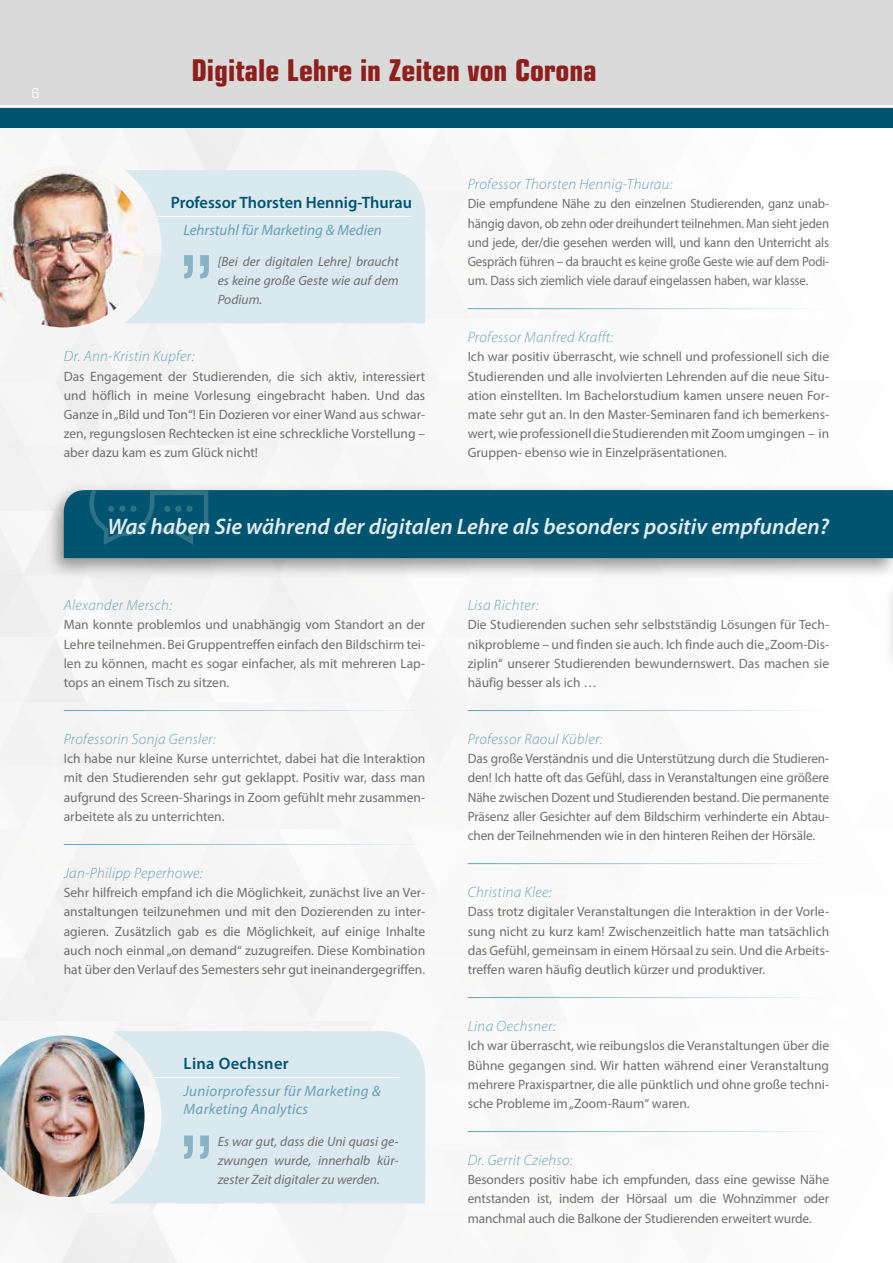
<style>
.page{position:relative;width:893px;height:1263px;background:#fff}
.page>*{position:absolute;margin:0;border:0;box-sizing:border-box;transform-origin:0 0}
.t1{font:700 condensed 30px "Eurostile LT Std";color:#8d1f1c}
.t2{font:italic 600 22.5px "Myriad Pro";color:#e0ecf1}
.t3{font:600 16.5px "Myriad Pro";color:#00546f}
.t4{font:600 16.5px "Myriad Pro";letter-spacing:.02em;color:#00546f}
.t5{font:italic 300 15px "Myriad Pro";letter-spacing:.02em;color:#68a1b6}
.t6{font:italic 15px/18px "Myriad Pro";letter-spacing:.02em;color:#68a1b6}
.t7{font:italic 15px "Myriad Pro";color:#68a1b6}
.t8{font:13.5px/19.2px "Myriad Pro";color:#706f6f;text-align:justify}
.t9{font:13.5px/19.2px "Myriad Pro";color:#706f6f;text-align:justify;scale:.95 1}
.t10{font:italic 13.5px/19.2px "Myriad Pro";color:#706f6f;text-align:justify}
.t11{font:condensed 13.5px "Eurostile LT Std";color:#fff}
</style>
<div class="page">
<div style="left:0;top:0;width:893px;height:128px;background:#dadada"></div>
<hr style="left:0;top:105px;width:893px;height:3px;background:#fff">
<div style="left:0;top:108px;width:893px;height:20px;background:#00546f"></div>
<hr style="left:64px;top:710px;width:361px;height:1px;background:#68a1b6">
<hr style="left:468px;top:308px;width:361px;height:1px;background:#68a1b6">
<div style="left:45px;top:483px;width:848px;height:96px;background:#000;opacity:.4"></div>
<div style="left:64px;top:490px;width:829px;height:68px;background:#00546f"></div>
<svg style="left:89px;top:489px;width:121px;height:57px;background:#0e5d76"></svg>
<div style="left:130px;top:506px;width:7px;height:6px;background:#2f7288;border-radius:50%"></div>
<div style="left:885px;top:577px;width:8px;height:97px;background:#fbfbfb"></div>
<svg style="left:892px;top:595px;width:1px;height:59px"></svg>
<div style="left:145px;top:170px;width:280px;height:153px;background:#dae8ef"></div>
<hr style="left:157px;top:216px;width:255px;height:1px;background:#fff">
<img style="left:0;top:166px;width:145px;height:161px">
<div style="left:108px;top:1031px;width:317px;height:172px;background:#dae8ef"></div>
<hr style="left:154px;top:1077px;width:245px;height:1px;background:#fff">
<img style="left:0;top:1035px;width:145px;height:162px">
<hr style="left:64px;top:844px;width:361px;height:1px;background:#68a1b6">
<hr style="left:468px;top:710px;width:361px;height:1px;background:#68a1b6">
<hr style="left:468px;top:863px;width:361px;height:1px;background:#68a1b6">
<hr style="left:468px;top:997px;width:361px;height:1px;background:#68a1b6">
<hr style="left:468px;top:1131px;width:361px;height:1px;background:#68a1b6">
<svg style="left:184px;top:255px;width:25px;height:23px"></svg>
<svg style="left:184px;top:1135px;width:25px;height:24px"></svg>
<p class="t11" style="left:32px;top:85px;width:9px">6</p>
<h1 class="t1" style="left:191px;top:52px;width:407px">Digitale Lehre in Zeiten von Corona</h1>
<p class="t3" style="left:171px;top:192px;width:243px">Professor Thorsten Hennig-Thurau</p>
<p class="t7" style="left:184px;top:220px;width:200px">Lehrstuhl für Marketing &amp; Medien</p>
<p class="t10" style="left:218px;top:251px;width:182px">[Bei der digitalen Lehre] braucht es keine große Geste wie auf dem Podium.</p>
<p class="t5" style="left:64px;top:348px;width:132px">Dr. Ann-Kristin Kupfer:</p>
<p class="t8" style="left:64px;top:366px;width:363px">Das Engagement der Studierenden, die sich aktiv, interessiert und höflich in meine Vorlesung eingebracht haben. Und das Ganze in „Bild und Ton“! Ein Dozieren vor einer Wand aus schwar&shy;zen, regungslosen Rechtecken ist eine schreckliche Vorstellung – aber dazu kam es zum Glück nicht!</p>
<p class="t5" style="left:468px;top:176px;width:206px">Professor Thorsten Hennig-Thurau:</p>
<p class="t9" style="left:468px;top:194px;width:382px">Die empfundene Nähe zu den einzelnen Studierenden, ganz unab&shy;hängig davon, ob zehn oder dreihundert teilnehmen. Man sieht jeden und jede, der/die gesehen werden will, und kann den Unterricht als Gespräch führen – da braucht es keine große Geste wie auf dem Podi&shy;um. Dass sich ziemlich viele darauf eingelassen haben, war klasse.</p>
<p class="t5" style="left:468px;top:329px;width:147px">Professor Manfred Krafft:</p>
<p class="t8" style="left:468px;top:347px;width:363px">Ich war positiv überrascht, wie schnell und professionell sich die Studierenden und alle involvierten Lehrenden auf die neue Situ&shy;ation einstellten. Im Bachelorstudium kamen unsere neuen For&shy;mate sehr gut an. In den Master-Seminaren fand ich bemerkens&shy;wert, wie professionell die Studierenden mit Zoom umgingen – in Gruppen- ebenso wie in Einzelpräsentationen.</p>
<h2 class="t2" style="left:107px;top:512px;width:723px">Was haben Sie während der digitalen Lehre als besonders positiv empfunden?</h2>
<p class="t5" style="left:64px;top:597px;width:110px">Alexander Mersch:</p>
<p class="t8" style="left:64px;top:615px;width:363px">Man konnte problemlos und unabhängig vom Standort an der Lehre teilnehmen. Bei Gruppentreffen einfach den Bildschirm tei&shy;len zu können, macht es sogar einfacher, als mit mehreren Lap&shy;tops an einem Tisch zu sitzen.</p>
<p class="t5" style="left:64px;top:731px;width:154px">Professorin Sonja Gensler:</p>
<p class="t8" style="left:64px;top:749px;width:363px">Ich habe nur kleine Kurse unterrichtet, dabei hat die Interaktion mit den Studierenden sehr gut geklappt. Positiv war, dass man aufgrund des Screen-Sharings in Zoom gefühlt mehr zusammen&shy;arbeitete als zu unterrichten.</p>
<p class="t5" style="left:64px;top:865px;width:140px">Jan-Philipp Peperhowe:</p>
<p class="t8" style="left:64px;top:883px;width:363px">Sehr hilfreich empfand ich die Möglichkeit, zunächst live an Ver&shy;anstaltungen teilzunehmen und mit den Dozierenden zu inter&shy;agieren. Zusätzlich gab es die Möglichkeit, auf einige Inhalte auch noch einmal „on demand“ zuzugreifen. Diese Kombination hat über den Verlauf des Semesters sehr gut ineinandergegriffen.</p>
<p class="t4" style="left:184px;top:1053px;width:107px">Lina Oechsner</p>
<p class="t6" style="left:184px;top:1081px;width:199px">Juniorprofessur für Marketing &amp;<br>Marketing Analytics</p>
<p class="t10" style="left:218px;top:1132px;width:182px">Es war gut, dass die Uni quasi ge&shy;zwungen wurde, innerhalb kür&shy;zester Zeit digitaler zu werden.</p>
<p class="t5" style="left:468px;top:597px;width:72px">Lisa Richter:</p>
<p class="t8" style="left:468px;top:615px;width:363px">Die Studierenden suchen sehr selbstständig Lösungen für Tech&shy;nikprobleme – und finden sie auch. Ich finde auch die „Zoom-Dis&shy;ziplin“ unserer Studierenden bewundernswert. Das machen sie häufig besser als ich …</p>
<p class="t5" style="left:468px;top:731px;width:136px">Professor Raoul Kübler:</p>
<p class="t8" style="left:468px;top:749px;width:363px">Das große Verständnis und die Unterstützung durch die Studieren&shy;den! Ich hatte oft das Gefühl, dass in Veranstaltungen eine größere Nähe zwischen Dozent und Studierenden bestand. Die permanente Präsenz aller Gesichter auf dem Bildschirm verhinderte ein Abtau&shy;chen der Teilnehmenden wie in den hinteren Reihen der Hörsäle.</p>
<p class="t5" style="left:468px;top:884px;width:85px">Christina Klee:</p>
<p class="t8" style="left:468px;top:902px;width:363px">Dass trotz digitaler Veranstaltungen die Interaktion in der Vorle&shy;sung nicht zu kurz kam! Zwischenzeitlich hatte man tatsächlich das Gefühl, gemeinsam in einem Hörsaal zu sein. Und die Arbeits&shy;treffen waren häufig deutlich kürzer und produktiver.</p>
<p class="t5" style="left:468px;top:1018px;width:89px">Lina Oechsner:</p>
<p class="t8" style="left:468px;top:1036px;width:363px">Ich war überrascht, wie reibungslos die Veranstaltungen über die Bühne gegangen sind. Wir hatten während einer Veranstaltung mehrere Praxispartner, die alle pünktlich und ohne große techni&shy;sche Probleme im „Zoom-Raum“ waren.</p>
<p class="t5" style="left:468px;top:1152px;width:106px">Dr. Gerrit Cziehso:</p>
<p class="t8" style="left:468px;top:1170px;width:363px">Besonders positiv habe ich empfunden, dass eine gewisse Nähe entstanden ist, indem der Hörsaal um die Wohnzimmer oder manchmal auch die Balkone der Studierenden erweitert wurde.</p>
</div>
